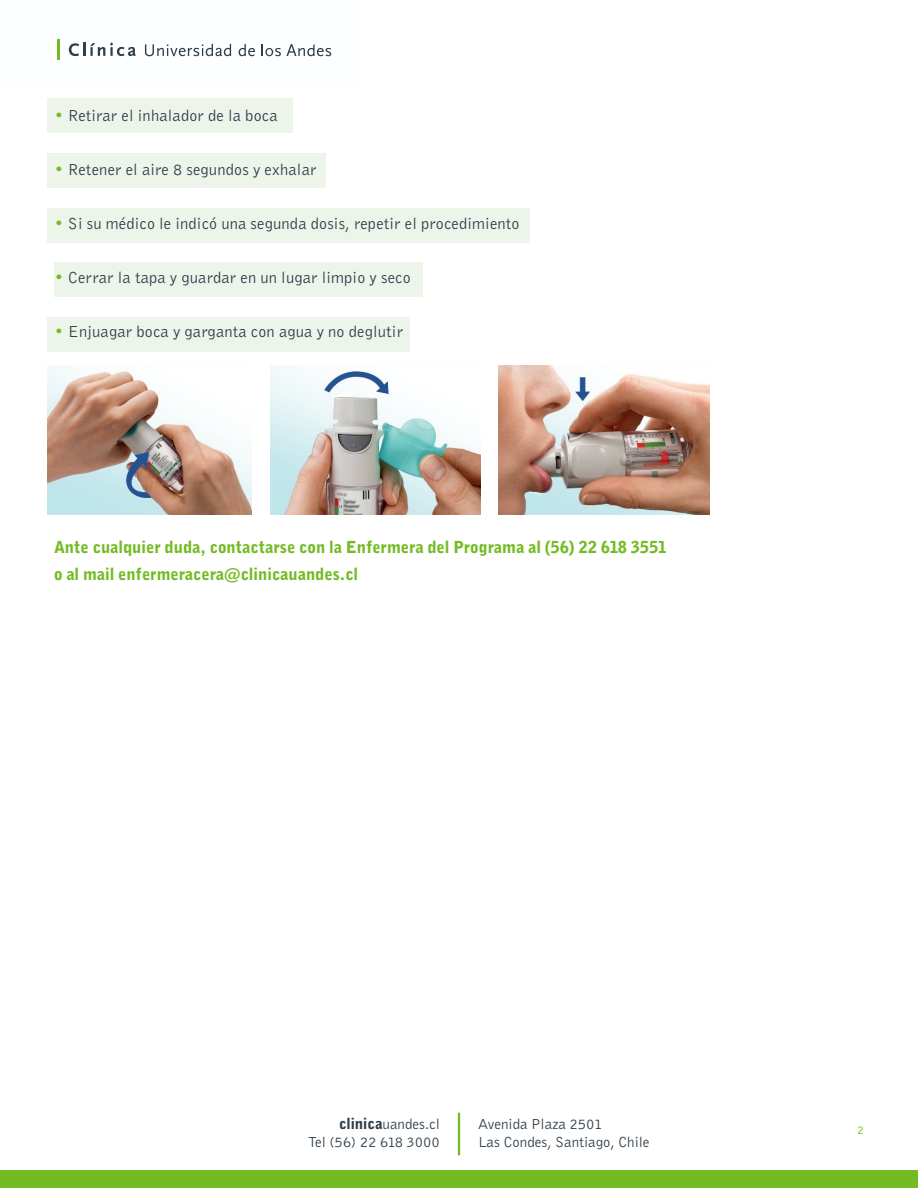
<style>
.page{position:relative;width:918px;height:1188px;background:#fff}
.page>*{position:absolute;margin:0;border:0;box-sizing:border-box;transform-origin:0 0}
.t1{font:16.5px "Bell Gothic";letter-spacing:.01em;color:#303e49}
.t2{font:900 16.5px/27px "Bell Gothic";color:#74bb23}
.t3{font:15px/18px "Bell Gothic";color:#303e49}
.t4{font:12px "Bell Gothic";color:#74bb23}
.s1{color:#74bb23}
.s2{font-weight:900}
</style>
<div class="page">
<svg style="left:145px;top:44px;width:86px;height:12px"></svg>
<svg style="left:239px;top:44px;width:16px;height:12px"></svg>
<svg style="left:262px;top:44px;width:69px;height:12px"></svg>
<svg style="left:69px;top:43px;width:10px;height:13px"></svg>
<hr style="left:83px;top:42px;width:3px;height:14px;background:#303e49">
<svg style="left:90px;top:43px;width:46px;height:13px"></svg>
<hr style="left:57px;top:39px;width:3px;height:20px;background:#74bb23">
<div style="left:0;top:1170px;width:918px;height:18px;background:#74bb23"></div>
<hr style="left:458px;top:1113px;width:2px;height:42px;background:#74bb23">
<div style="left:47px;top:98px;width:245px;height:35px;background:#edf5eb"></div>
<div style="left:47px;top:153px;width:279px;height:35px;background:#edf5eb"></div>
<div style="left:47px;top:208px;width:483px;height:34px;background:#edf5eb"></div>
<div style="left:54px;top:263px;width:369px;height:34px;background:#edf5eb"></div>
<div style="left:47px;top:317px;width:363px;height:35px;background:#edf5eb"></div>
<img style="left:47px;top:365px;width:205px;height:149px">
<img style="left:270px;top:365px;width:210px;height:149px">
<img style="left:498px;top:365px;width:212px;height:149px">
<p class="t1" style="left:54px;top:105px;width:225px"><span class="s1">•</span> Retirar el inhalador de la boca</p>
<p class="t1" style="left:54px;top:159px;width:264px"><span class="s1">•</span> Retener el aire 8 segundos y exhalar</p>
<p class="t1" style="left:54px;top:213px;width:467px"><span class="s1">•</span> Si su médico le indicó una segunda dosis, repetir el procedimiento</p>
<p class="t1" style="left:54px;top:267px;width:358px"><span class="s1">•</span> Cerrar la tapa y guardar en un lugar limpio y seco</p>
<p class="t1" style="left:54px;top:321px;width:351px"><span class="s1">•</span> Enjuagar boca y garganta con agua y no deglutir</p>
<p class="t2" style="left:54px;top:534px;width:614px">Ante cualquier duda, contactarse con la Enfermera del Programa al (56) 22 618 3551 o al mail enfermeracera@clinicauandes.cl</p>
<p class="t3" style="left:308px;top:1114px;width:133px;text-align:right"><span class="s2">clinica</span>uandes.cl<br>Tel (56) 22 618 3000</p>
<p class="t4" style="left:857px;top:1122px;width:8px">2</p>
<p class="t3" style="left:478px;top:1114px;width:173px">Avenida Plaza 2501<br>Las Condes, Santiago, Chile</p>
</div>
